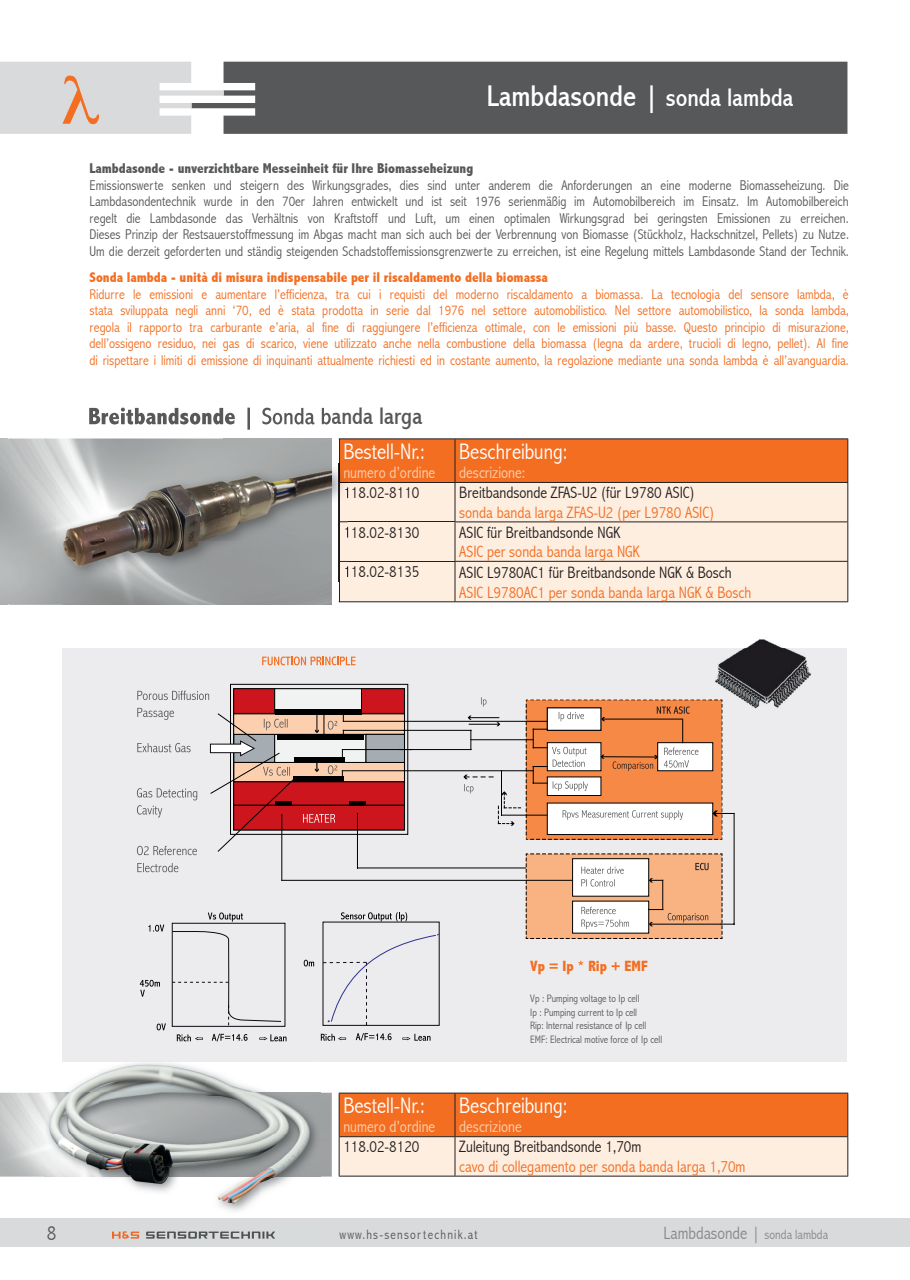
<style>
.page{position:relative;width:910px;height:1280px;background:#fff}
.page>*{position:absolute;margin:0;border:0;box-sizing:border-box;transform-origin:0 0}
.t1{font:condensed 30px "Abadi";color:#fff}
.t2{font:300 condensed 22.5px "Abadi";color:#fff}
.t3{font:300 condensed 21px "Abadi";color:#57585a}
.t4{font:300 condensed 17.85px "Abadi";color:#87898c}
.t5{font:300 condensed 16.5px "Abadi";color:#231f20}
.t6{font:300 condensed 16.5px "Abadi";color:#f36e21}
.t7{font:300 condensed 16.5px "Abadi";color:#fccfae}
.t8{font:800 condensed 14.85px "Abadi";color:#f36e21}
.t9{font:300 condensed 14.25px/16.5px "Abadi";color:#f36e21;text-align:justify}
.t10{font:300 condensed 14.25px/16.5px "Abadi";color:#57585a;text-align:justify}
.t11{font:800 condensed 14.25px "Abadi";color:#f36e21}
.t12{font:800 condensed 14.25px "Abadi";color:#57585a}
.t13{font:300 condensed 13.5px "Abadi";letter-spacing:.09em;color:#57585a}
.t14{font:300 condensed 10.65px/13.6px "Abadi";color:#57585a}
.s1{font-size:25.5px}
.s2{font-size:13.5px}
</style>
<div class="page">
<div style="left:0;top:1218px;width:910px;height:29px;background:#d9dadc"></div>
<div style="left:63px;top:648px;width:784px;height:413px;background:#ececee"></div>
<div style="left:224px;top:62px;width:623px;height:72px;background:#57585a"></div>
<div style="left:340px;top:498px;width:507px;height:103px;background:#feeee0"></div>
<hr style="left:339px;top:438px;width:116px;height:1px;background:#231f20">
<hr style="left:455px;top:438px;width:393px;height:1px;background:#231f20">
<hr style="left:339px;top:521px;width:116px;height:1px;background:#231f20">
<hr style="left:455px;top:521px;width:393px;height:1px;background:#231f20">
<hr style="left:339px;top:561px;width:116px;height:1px;background:#231f20">
<hr style="left:455px;top:561px;width:393px;height:1px;background:#231f20">
<hr style="left:339px;top:601px;width:116px;height:1px;background:#231f20">
<hr style="left:455px;top:601px;width:393px;height:1px;background:#231f20">
<hr style="left:339px;top:562px;width:1px;height:39px;background:#231f20">
<hr style="left:455px;top:522px;width:1px;height:39px;background:#231f20">
<hr style="left:847px;top:522px;width:1px;height:39px;background:#231f20">
<hr style="left:455px;top:483px;width:1px;height:38px;background:#231f20">
<hr style="left:847px;top:483px;width:1px;height:38px;background:#231f20">
<hr style="left:455px;top:562px;width:1px;height:39px;background:#231f20">
<hr style="left:847px;top:562px;width:1px;height:39px;background:#231f20">
<svg style="left:340px;top:1094px;width:507px;height:82px;background:#f6a97b"></svg>
<hr style="left:339px;top:1093px;width:116px;height:1px;background:#231f20">
<hr style="left:455px;top:1093px;width:393px;height:1px;background:#231f20">
<hr style="left:339px;top:1176px;width:116px;height:1px;background:#231f20">
<hr style="left:455px;top:1176px;width:393px;height:1px;background:#231f20">
<hr style="left:339px;top:1136px;width:116px;height:1px;background:#231f20">
<hr style="left:339px;top:1137px;width:1px;height:39px;background:#231f20">
<hr style="left:455px;top:1136px;width:393px;height:1px;background:#231f20">
<hr style="left:339px;top:1093px;width:1px;height:43px;background:#231f20">
<hr style="left:455px;top:1137px;width:1px;height:39px;background:#231f20">
<hr style="left:847px;top:1137px;width:1px;height:39px;background:#231f20">
<hr style="left:455px;top:1093px;width:1px;height:43px;background:#231f20">
<hr style="left:847px;top:1093px;width:1px;height:43px;background:#231f20">
<img style="left:0;top:1093px;width:332px;height:83px">
<svg style="left:0;top:62px;width:224px;height:72px"></svg>
<img style="left:44px;top:1093px;width:2px;height:83px">
<img style="left:314px;top:1093px;width:6px;height:83px">
<img style="left:46px;top:1061px;width:268px;height:148px">
<img style="left:63px;top:1061px;width:251px;height:1px">
<img style="left:62px;top:464px;width:285px;height:117px">
<img style="left:339px;top:538px;width:1px;height:23px">
<img style="left:339px;top:498px;width:1px;height:23px">
<svg style="left:339px;top:439px;width:509px;height:59px;background:#ef8c51"></svg>
<svg style="left:339px;top:521px;width:8px;height:17px"></svg>
<svg style="left:339px;top:561px;width:8px;height:20px"></svg>
<img style="left:9px;top:438px;width:215px;height:42px">
<img style="left:89px;top:408px;width:161px;height:22px">
<img style="left:262px;top:408px;width:69px;height:17px">
<svg style="left:262px;top:656px;width:94px;height:9px"></svg>
<svg style="left:341px;top:912px;width:66px;height:9px"></svg>
<svg style="left:304px;top:960px;width:10px;height:6px"></svg>
<svg style="left:356px;top:1033px;width:36px;height:8px"></svg>
<div style="left:323px;top:921px;width:117px;height:105px;border:1px solid #0d0a12"></div>
<svg style="left:323px;top:933px;width:117px;height:92px"></svg>
<svg style="left:140px;top:912px;width:146px;height:129px"></svg>
<svg style="left:321px;top:1034px;width:25px;height:7px"></svg>
<svg style="left:402px;top:1034px;width:29px;height:7px"></svg>
<hr style="left:343px;top:721px;width:204px;height:1px;background:#000">
<hr style="left:281px;top:814px;width:1px;height:66px;background:#000">
<hr style="left:357px;top:813px;width:1px;height:55px;background:#000">
<hr style="left:404px;top:730px;width:67px;height:1px;background:#000">
<hr style="left:400px;top:749px;width:71px;height:1px;background:#000">
<hr style="left:357px;top:868px;width:216px;height:1px;background:#000">
<hr style="left:342px;top:770px;width:191px;height:1px;background:#000">
<hr style="left:282px;top:880px;width:291px;height:1px;background:#000">
<hr style="left:734px;top:813px;width:1px;height:111px;background:#000">
<svg style="left:137px;top:863px;width:41px;height:9px"></svg>
<svg style="left:137px;top:684px;width:271px;height:171px"></svg>
<svg style="left:525px;top:853px;width:209px;height:86px;background:#e7bda0"></svg>
<img style="left:715px;top:639px;width:96px;height:70px">
<svg style="left:463px;top:697px;width:271px;height:143px"></svg>
<img style="left:113px;top:1231px;width:161px;height:7px">
<h1 class="t1" style="left:487px;top:79px;width:308px">Lambdasonde | <span class="s1">sonda lambda</span></h1>
<p class="t12" style="left:89px;top:160px;width:385px">Lambdasonde - unverzichtbare Messeinheit für Ihre Biomasseheizung</p>
<p class="t10" style="left:89px;top:177px;width:761px">Emissionswerte senken und steigern des Wirkungsgrades, dies sind unter anderem die Anforderungen an eine moderne Biomasseheizung. Die Lambdasondentechnik wurde in den 70er Jahren entwickelt und ist seit 1976 serienmäßig im Automobilbereich im Einsatz. Im Automobilbereich regelt die Lambdasonde das Verhältnis von Kraftstoff und Luft, um einen optimalen Wirkungsgrad bei geringsten Emissionen zu erreichen.<br>Dieses Prinzip der Restsauerstoffmessung im Abgas macht man sich auch bei der Verbrennung von Biomasse (Stückholz, Hackschnitzel, Pellets) zu Nutze.<br>Um die derzeit geforderten und ständig steigenden Schadstoffemissionsgrenzwerte zu erreichen, ist eine Regelung mittels Lambdasonde Stand der Technik.</p>
<p class="t11" style="left:89px;top:269px;width:460px">Sonda lambda - unità di misura indispensabile per il riscaldamento della biomassa</p>
<p class="t9" style="left:89px;top:286px;width:761px">Ridurre le emissioni e aumentare l’efficienza, tra cui i requisti del moderno riscaldamento a biomassa. La tecnologia del sensore lambda, è stata sviluppata negli anni ‘70, ed è stata prodotta in serie dal 1976 nel settore automobilistico. Nel settore automobilistico, la sonda lambda, regola il rapporto tra carburante e’aria, al fine di raggiungere l’efficienza ottimale, con le emissioni più basse. Questo principio di misurazione, dell’ossigeno residuo, nei gas di scarico, viene utilizzato anche nella combustione della biomassa (legna da ardere, trucioli di legno, pellet). Al fine di rispettare i limiti di emissione di inquinanti attualmente richiesti ed in costante aumento, la regolazione mediante una sonda lambda è all’avanguardia.</p>
<h2 class="t2" style="left:343px;top:438px;width:83px">Bestell-Nr.:</h2>
<p class="t7" style="left:343px;top:463px;width:93px">numero d’ordine</p>
<h2 class="t2" style="left:459px;top:438px;width:110px">Beschreibung:</h2>
<p class="t7" style="left:459px;top:463px;width:68px">descrizione:</p>
<p class="t5" style="left:343px;top:483px;width:78px">118.02-8110</p>
<p class="t5" style="left:459px;top:483px;width:237px">Breitbandsonde ZFAS-U2 (für L9780 ASIC)</p>
<p class="t6" style="left:459px;top:503px;width:257px">sonda banda larga ZFAS-U2 (per L9780 ASIC)</p>
<p class="t5" style="left:343px;top:522px;width:78px">118.02-8130</p>
<p class="t5" style="left:459px;top:522px;width:163px">ASIC für Breitbandsonde NGK</p>
<p class="t6" style="left:459px;top:542px;width:182px">ASIC per sonda banda larga NGK</p>
<p class="t5" style="left:343px;top:562px;width:78px">118.02-8135</p>
<p class="t5" style="left:459px;top:563px;width:274px">ASIC L9780AC1 für Breitbandsonde NGK &amp; Bosch</p>
<p class="t6" style="left:459px;top:582px;width:294px">ASIC L9780AC1 per sonda banda larga NGK &amp; Bosch</p>
<h3 class="t3" style="left:47px;top:1221px;width:11px">8</h3>
<p class="t8" style="left:530px;top:958px;width:119px">Vp = Ip * Rip + EMF</p>
<h2 class="t2" style="left:343px;top:1092px;width:83px">Bestell-Nr.:</h2>
<p class="t7" style="left:343px;top:1117px;width:93px">numero d’ordine</p>
<p class="t14" style="left:530px;top:992px;width:133px">Vp : Pumping voltage to Ip cell<br>Ip : Pumping current to Ip cell<br>Rip: Internal resistance of Ip cell EMF: Electrical motive force of Ip cell</p>
<h2 class="t2" style="left:459px;top:1092px;width:110px">Beschreibung:</h2>
<p class="t7" style="left:459px;top:1117px;width:64px">descrizione</p>
<p class="t5" style="left:343px;top:1137px;width:78px">118.02-8120</p>
<p class="t5" style="left:459px;top:1137px;width:184px">Zuleitung Breitbandsonde 1,70m</p>
<p class="t6" style="left:459px;top:1157px;width:288px">cavo di collegamento per sonda banda larga 1,70m</p>
<p class="t13" style="left:340px;top:1226px;width:140px">www.hs-sensortechnik.at</p>
<p class="t4" style="left:663px;top:1223px;width:166px">Lambdasonde | <span class="s2">sonda lambda</span></p>
</div>
